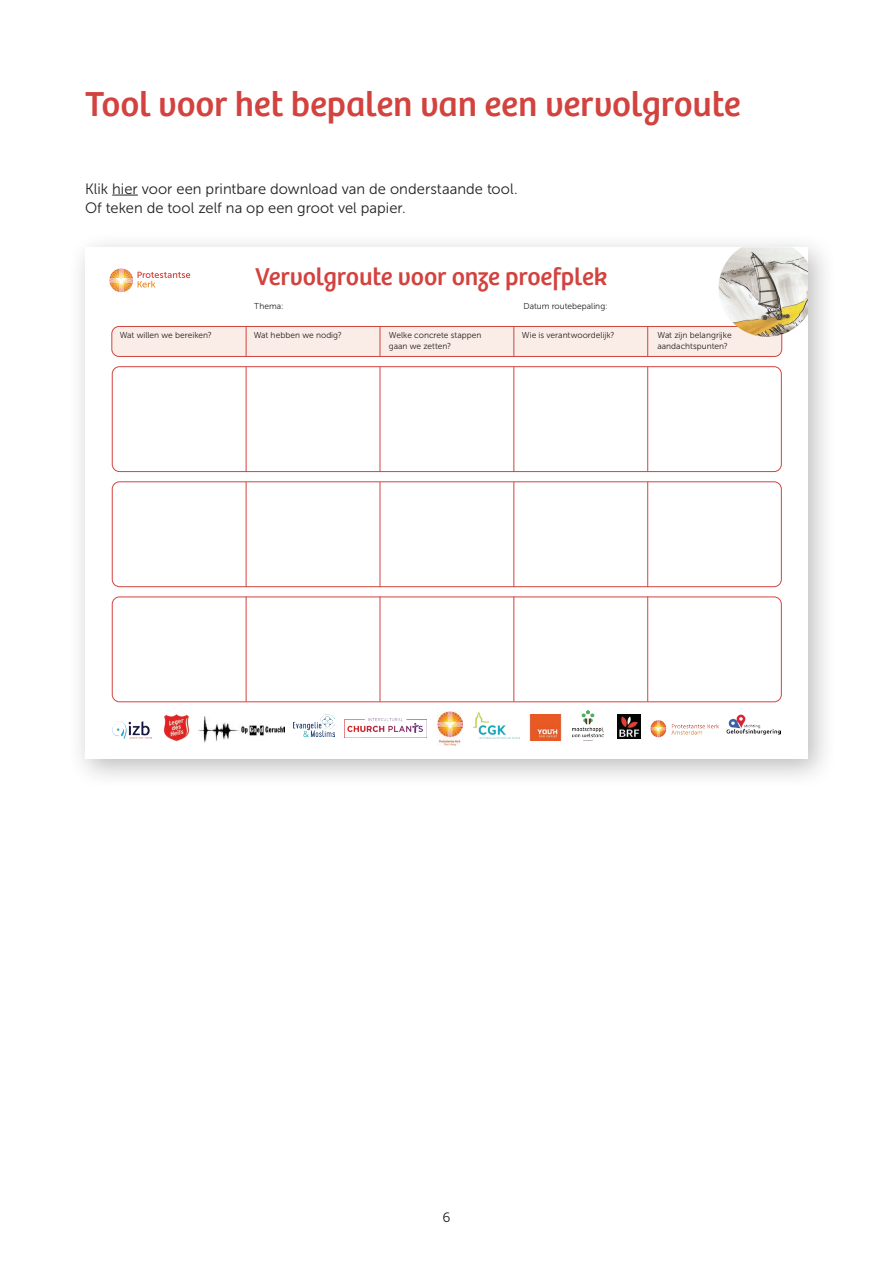
<style>
.page{position:relative;width:893px;height:1263px;background:#fff}
.page>*{position:absolute;margin:0;border:0;box-sizing:border-box;transform-origin:0 0}
.t1{font:36px "Bree";letter-spacing:-.005em;color:#d2433f}
.t2{font:25.2px "Bree";letter-spacing:-.01em;color:#d2433f}
.t3{font:15px/19.5px "Museo Sans 300";letter-spacing:.005em;color:#231f20}
.t4{font:13.5px "Museo Sans 300";color:#231f20}
.t5{font:8.55px/11.1px "Museo Sans 300";color:#231f20}
</style>
<div class="page">
<svg style="left:112px;top:195px;width:26px;height:1px"></svg>
<div style="left:67px;top:231px;width:771px;height:559px;background:#231f20;opacity:.3"></div>
<div style="left:85px;top:247px;width:723px;height:511px;background:#fff"></div>
<div style="left:112px;top:326px;width:670px;height:30px;background:#faede7;border-radius:7px"></div>
<div style="left:111px;top:326px;width:671px;height:31px;border:1px solid #d2433f;border-radius:7px"></div>
<svg style="left:109px;top:268px;width:81px;height:24px"></svg>
<img style="left:718px;top:247px;width:90px;height:90px">
<hr style="left:246px;top:326px;width:1px;height:31px;background:#d2433f">
<hr style="left:246px;top:367px;width:1px;height:105px;background:#d2433f">
<hr style="left:246px;top:482px;width:1px;height:105px;background:#d2433f">
<hr style="left:246px;top:596px;width:1px;height:106px;background:#d2433f">
<hr style="left:380px;top:326px;width:1px;height:31px;background:#d2433f">
<hr style="left:380px;top:367px;width:1px;height:105px;background:#d2433f">
<hr style="left:380px;top:482px;width:1px;height:105px;background:#d2433f">
<hr style="left:380px;top:596px;width:1px;height:106px;background:#d2433f">
<hr style="left:513px;top:326px;width:1px;height:31px;background:#d2433f">
<hr style="left:513px;top:367px;width:1px;height:105px;background:#d2433f">
<hr style="left:513px;top:482px;width:1px;height:105px;background:#d2433f">
<hr style="left:513px;top:596px;width:1px;height:106px;background:#d2433f">
<hr style="left:647px;top:326px;width:1px;height:31px;background:#d2433f">
<hr style="left:647px;top:367px;width:1px;height:105px;background:#d2433f">
<hr style="left:647px;top:482px;width:1px;height:105px;background:#d2433f">
<hr style="left:647px;top:596px;width:1px;height:106px;background:#d2433f">
<div style="left:112px;top:366px;width:670px;height:106px;border:1px solid #d2433f;border-radius:7px"></div>
<div style="left:112px;top:481px;width:670px;height:106px;border:1px solid #d2433f;border-radius:7px"></div>
<div style="left:112px;top:596px;width:670px;height:106px;border:1px solid #d2433f;border-radius:7px"></div>
<img style="left:529px;top:715px;width:33px;height:25px">
<img style="left:727px;top:714px;width:53px;height:21px">
<img style="left:572px;top:710px;width:31px;height:31px">
<img style="left:163px;top:714px;width:27px;height:28px">
<img style="left:473px;top:712px;width:46px;height:27px">
<img style="left:345px;top:718px;width:81px;height:15px">
<img style="left:294px;top:715px;width:41px;height:22px">
<img style="left:199px;top:716px;width:86px;height:26px">
<img style="left:112px;top:721px;width:40px;height:17px">
<img style="left:650px;top:720px;width:69px;height:17px">
<img style="left:617px;top:715px;width:24px;height:23px">
<img style="left:437px;top:711px;width:26px;height:34px">
<h1 class="t1" style="left:85px;top:77px;width:657px">Tool voor het bepalen van een vervolgroute</h1>
<h3 class="t3" style="left:85px;top:179px;width:434px">Klik hier voor een printbare download van de onderstaande tool.<br>Of teken de tool zelf na op een groot vel papier.</h3>
<h2 class="t2" style="left:255px;top:258px;width:353px">Vervolgroute voor onze proefplek</h2>
<p class="t5" style="left:254px;top:300px;width:31px">Thema:</p>
<p class="t5" style="left:523px;top:300px;width:86px">Datum routebepaling:</p>
<p class="t5" style="left:120px;top:329px;width:94px">Wat willen we bereiken?</p>
<p class="t5" style="left:254px;top:329px;width:90px">Wat hebben we nodig?</p>
<p class="t5" style="left:389px;top:329px;width:94px">Welke concrete stappen gaan we zetten?</p>
<p class="t5" style="left:522px;top:329px;width:94px">Wie is verantwoordelijk?</p>
<p class="t5" style="left:657px;top:329px;width:76px">Wat zijn belangrijke aandachtspunten?</p>
<h3 class="t4" style="left:442px;top:1210px;width:10px">6</h3>
</div>
